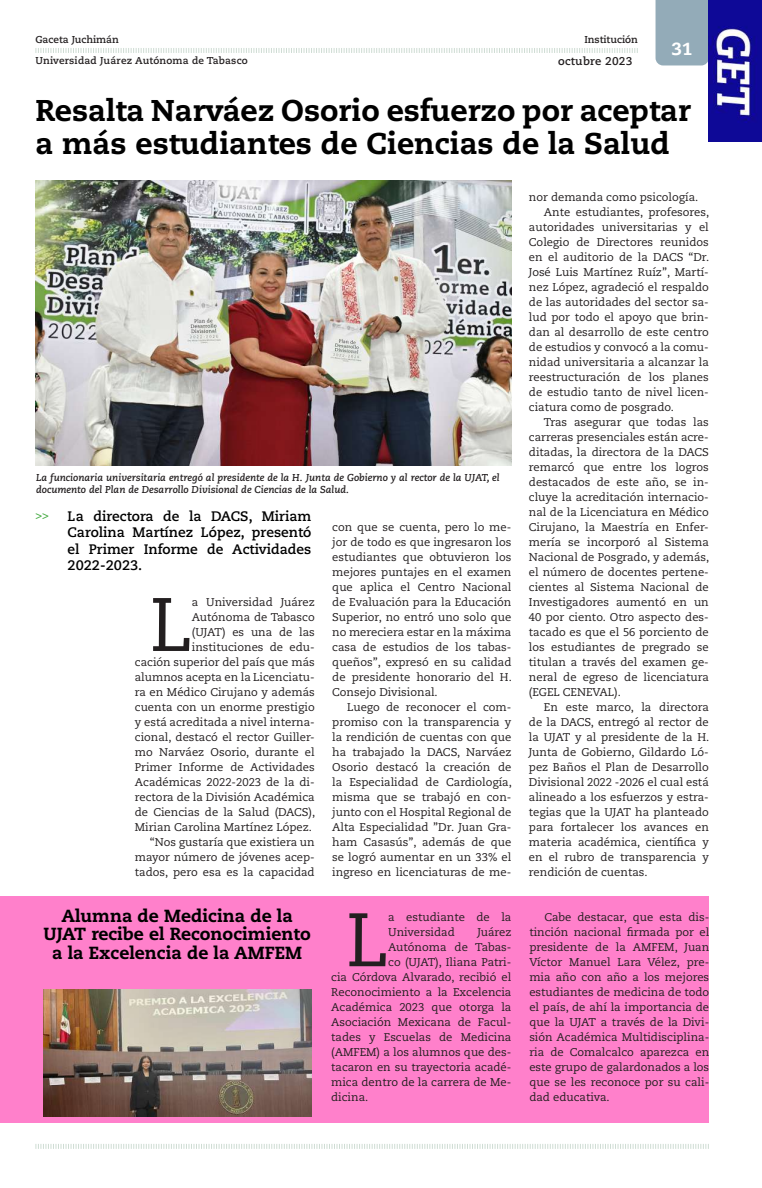
<style>
.page{position:relative;width:762px;height:1188px;background:#fff}
.page>*{position:absolute;margin:0;border:0;box-sizing:border-box;transform-origin:0 0}
.t1{font:75.5px "Caecilia LT Std";color:#231f20}
.t2{font:800 30px/32.5px "Caecilia LT Std";color:#000}
.t3{font:800 17.5px/18.8px "Caecilia LT Std";color:#000;text-align:center}
.t4{font:800 17.5px "Caecilia LT Std";color:#fff}
.t5{font:700 13.75px/16.2px "Caecilia LT Std";color:#000;text-align:justify}
.t6{font:11.25px/15px "Caecilia LT Std";color:#231f20;text-align:justify}
.t7{font:700 11.25px "Caecilia LT Std";letter-spacing:.02em;color:#231f20}
.t8{font:700 11.25px "Caecilia LT Std";color:#44aa42}
.t9{font:italic 700 10px/12px "Caecilia LT Std";color:#231f20}
.t10{font:700 10px "Caecilia LT Std";letter-spacing:.02em;color:#231f20}
.t11{font:700 10px "Caecilia LT Std";color:#231f20}
</style>
<div class="page">
<div style="left:655px;top:0;width:54px;height:65px;background:#93abb8"></div>
<svg style="left:35px;top:1144px;width:674px;height:5px"></svg>
<svg style="left:35px;top:48px;width:603px;height:5px"></svg>
<img style="left:35px;top:180px;width:476px;height:285px">
<img style="left:709px;top:0;width:53px;height:142px">
<div style="left:0;top:896px;width:709px;height:226px;background:#ff80cb"></div>
<img style="left:43px;top:989px;width:268px;height:127px">
<p class="t11" style="left:35px;top:34px;width:85px">Gaceta Juchimán</p>
<p class="t10" style="left:35px;top:55px;width:214px">Universidad Juárez Autónoma de Tabasco</p>
<p class="t11" style="left:584px;top:34px;width:55px">Institución</p>
<p class="t7" style="left:558px;top:55px;width:76px">octubre 2023</p>
<h3 class="t4" style="left:672px;top:38px;width:22px">31</h3>
<h2 class="t2" style="left:35px;top:94px;width:657px">Resalta Narváez Osorio esfuerzo por aceptar a más estudiantes de Ciencias de la Salud</h2>
<p class="t9" style="left:36px;top:472px;width:465px">La funcionaria universitaria entregó al presidente de la H. Junta de Gobierno y al rector de la UJAT, el documento del Plan de Desarrollo Divisional de Ciencias de la Salud.</p>
<p class="t8" style="left:35px;top:508px;width:15px">&gt;&gt;</p>
<p class="t5" style="left:68px;top:508px;width:245px">La directora de la DACS, Miriam Carolina Martínez López, presentó el Primer Informe de Actividades 2022-2023.</p>
<p class="t6" style="left:135px;top:594px;width:182px;text-align:right">a Universidad Juárez<br>Autónoma de Tabasco<br>(UJAT) es una de las instituciones de edu-<br>cación superior del país que más alumnos acepta en la Licenciatu&shy;ra en Médico Cirujano y además cuenta con un enorme prestigio y está acreditada a nivel interna&shy;cional, destacó el rector Guiller&shy;mo Narváez Osorio, durante el<br>Primer Informe de Actividades<br>Académicas 2022-2023 de la di&shy;rectora de la División Académica de Ciencias de la Salud (DACS),<br>Mirian Carolina Martínez López. “Nos gustaría que existiera un mayor número de jóvenes acep&shy;tados, pero esa es la capacidad</p>
<h1 class="t1" style="left:150px;top:581px;width:43px">L</h1>
<p class="t6" style="left:332px;top:519px;width:181px">con que se cuenta, pero lo me&shy;jor de todo es que ingresaron los estudiantes que obtuvieron los mejores puntajes en el examen que aplica el Centro Nacional de Evaluación para la Educación Superior, no entró uno solo que no mereciera estar en la máxima casa de estudios de los tabas&shy;queños”, expresó en su calidad de presidente honorario del H.<br>Consejo Divisional.</p>
<p class="t6" style="left:332px;top:699px;width:181px;text-indent:15px">Luego de reconocer el com&shy;promiso con la transparencia y la rendición de cuentas con que ha trabajado la DACS, Narváez Osorio destacó la creación de la Especialidad de Cardiología, misma que se trabajó en con&shy;junto con el Hospital Regional de Alta Especialidad ”Dr. Juan Gra&shy;ham Casasús”, además de que se logró aumentar en un 33% el ingreso en licenciaturas de me-</p>
<h3 class="t3" style="left:44px;top:906px;width:269px">Alumna de Medicina de la<br>UJAT recibe el Reconocimiento a la Excelencia de la AMFEM</h3>
<h1 class="t1" style="left:346px;top:896px;width:43px">L</h1>
<p class="t6" style="left:388px;top:909px;width:125px">a estudiante de la<br>Universidad</p>
<p class="t6" style="left:477px;top:924px;width:36px">Juárez</p>
<p class="t6" style="left:388px;top:939px;width:125px">Autónoma de Tabas-</p>
<p class="t6" style="left:388px;top:954px;width:125px">co (UJAT), Iliana Patri-</p>
<p class="t6" style="left:331px;top:969px;width:182px">cia Córdova Alvarado, recibió el</p>
<p class="t6" style="left:331px;top:984px;width:182px">Reconocimiento a la Excelencia</p>
<p class="t6" style="left:331px;top:999px;width:182px">Académica 2023 que otorga la</p>
<p class="t6" style="left:331px;top:1014px;width:182px">Asociación Mexicana de Facul-</p>
<p class="t6" style="left:331px;top:1029px;width:182px">tades y Escuelas de Medicina</p>
<p class="t6" style="left:331px;top:1044px;width:182px">(AMFEM) a los alumnos que des-</p>
<p class="t6" style="left:331px;top:1059px;width:182px">tacaron en su trayectoria acadé-</p>
<p class="t6" style="left:331px;top:1074px;width:182px">mica dentro de la carrera de Me-</p>
<p class="t6" style="left:331px;top:1089px;width:39px">dicina.</p>
<p class="t6" style="left:529px;top:189px;width:171px">nor demanda como psicología.</p>
<p class="t6" style="left:544px;top:204px;width:167px">Ante estudiantes, profesores,</p>
<p class="t6" style="left:529px;top:219px;width:181px">autoridades universitarias y el</p>
<p class="t6" style="left:529px;top:234px;width:181px">Colegio de Directores reunidos</p>
<p class="t6" style="left:529px;top:249px;width:182px">en el auditorio de la DACS “Dr.</p>
<p class="t6" style="left:529px;top:264px;width:181px">José Luis Martínez Ruíz”, Martí-</p>
<p class="t6" style="left:529px;top:279px;width:181px">nez López, agradeció el respaldo</p>
<p class="t6" style="left:529px;top:294px;width:181px">de las autoridades del sector sa-</p>
<p class="t6" style="left:529px;top:309px;width:181px">lud por todo el apoyo que brin-</p>
<p class="t6" style="left:529px;top:324px;width:181px">dan al desarrollo de este centro</p>
<p class="t6" style="left:529px;top:339px;width:181px">de estudios y convocó a la comu-</p>
<p class="t6" style="left:529px;top:354px;width:181px">nidad universitaria a alcanzar la</p>
<p class="t6" style="left:529px;top:369px;width:181px">reestructuración de los planes</p>
<p class="t6" style="left:529px;top:384px;width:181px">de estudio tanto de nivel licen-</p>
<p class="t6" style="left:529px;top:399px;width:147px">ciatura como de posgrado.</p>
<p class="t6" style="left:544px;top:414px;width:166px">Tras asegurar que todas las</p>
<p class="t6" style="left:529px;top:429px;width:181px">carreras presenciales están acre-</p>
<p class="t6" style="left:529px;top:444px;width:181px">ditadas, la directora de la DACS</p>
<p class="t6" style="left:529px;top:459px;width:181px">remarcó que entre los logros</p>
<p class="t6" style="left:529px;top:474px;width:181px">destacados de este año, se in-</p>
<p class="t6" style="left:529px;top:489px;width:181px">cluye la acreditación internacio-</p>
<p class="t6" style="left:529px;top:504px;width:181px">nal de la Licenciatura en Médico</p>
<p class="t6" style="left:529px;top:519px;width:181px">Cirujano, la Maestría en Enfer-</p>
<p class="t6" style="left:529px;top:534px;width:181px">mería se incorporó al Sistema</p>
<p class="t6" style="left:529px;top:549px;width:182px">Nacional de Posgrado, y además,</p>
<p class="t6" style="left:529px;top:564px;width:181px">el número de docentes pertene-</p>
<p class="t6" style="left:529px;top:579px;width:181px">cientes al Sistema Nacional de</p>
<p class="t6" style="left:529px;top:594px;width:181px">Investigadores aumentó en un</p>
<p class="t6" style="left:529px;top:609px;width:181px">40 por ciento. Otro aspecto des-</p>
<p class="t6" style="left:529px;top:624px;width:181px">tacado es que el 56 porciento de</p>
<p class="t6" style="left:529px;top:639px;width:181px">los estudiantes de pregrado se</p>
<p class="t6" style="left:529px;top:654px;width:181px">titulan a través del examen ge-</p>
<p class="t6" style="left:529px;top:669px;width:181px">neral de egreso de licenciatura</p>
<p class="t6" style="left:529px;top:684px;width:93px">(EGEL CENEVAL).</p>
<p class="t6" style="left:544px;top:699px;width:166px">En este marco, la directora</p>
<p class="t6" style="left:529px;top:714px;width:181px">de la DACS, entregó al rector de</p>
<p class="t6" style="left:529px;top:729px;width:182px">la UJAT y al presidente de la H.</p>
<p class="t6" style="left:529px;top:744px;width:181px">Junta de Gobierno, Gildardo Ló-</p>
<p class="t6" style="left:529px;top:759px;width:181px">pez Baños el Plan de Desarrollo</p>
<p class="t6" style="left:529px;top:774px;width:181px">Divisional 2022 -2026 el cual está</p>
<p class="t6" style="left:529px;top:789px;width:181px">alineado a los esfuerzos y estra-</p>
<p class="t6" style="left:529px;top:804px;width:181px">tegias que la UJAT ha planteado</p>
<p class="t6" style="left:529px;top:819px;width:181px">para fortalecer los avances en</p>
<p class="t6" style="left:529px;top:834px;width:181px">materia académica, científica y</p>
<p class="t6" style="left:529px;top:849px;width:181px">en el rubro de transparencia y</p>
<p class="t6" style="left:529px;top:864px;width:120px">rendición de cuentas.</p>
<p class="t6" style="left:529px;top:909px;width:181px;text-indent:15px">Cabe destacar, que esta dis&shy;tinción nacional firmada por el presidente de la AMFEM, Juan Víctor Manuel Lara Vélez, pre&shy;mia año con año a los mejores estudiantes de medicina de todo el país, de ahí la importancia de que la UJAT a través de la Divi&shy;sión Académica Multidisciplina&shy;ria de Comalcalco aparezca en este grupo de galardonados a los que se les reconoce por su cali&shy;dad educativa.</p>
</div>
